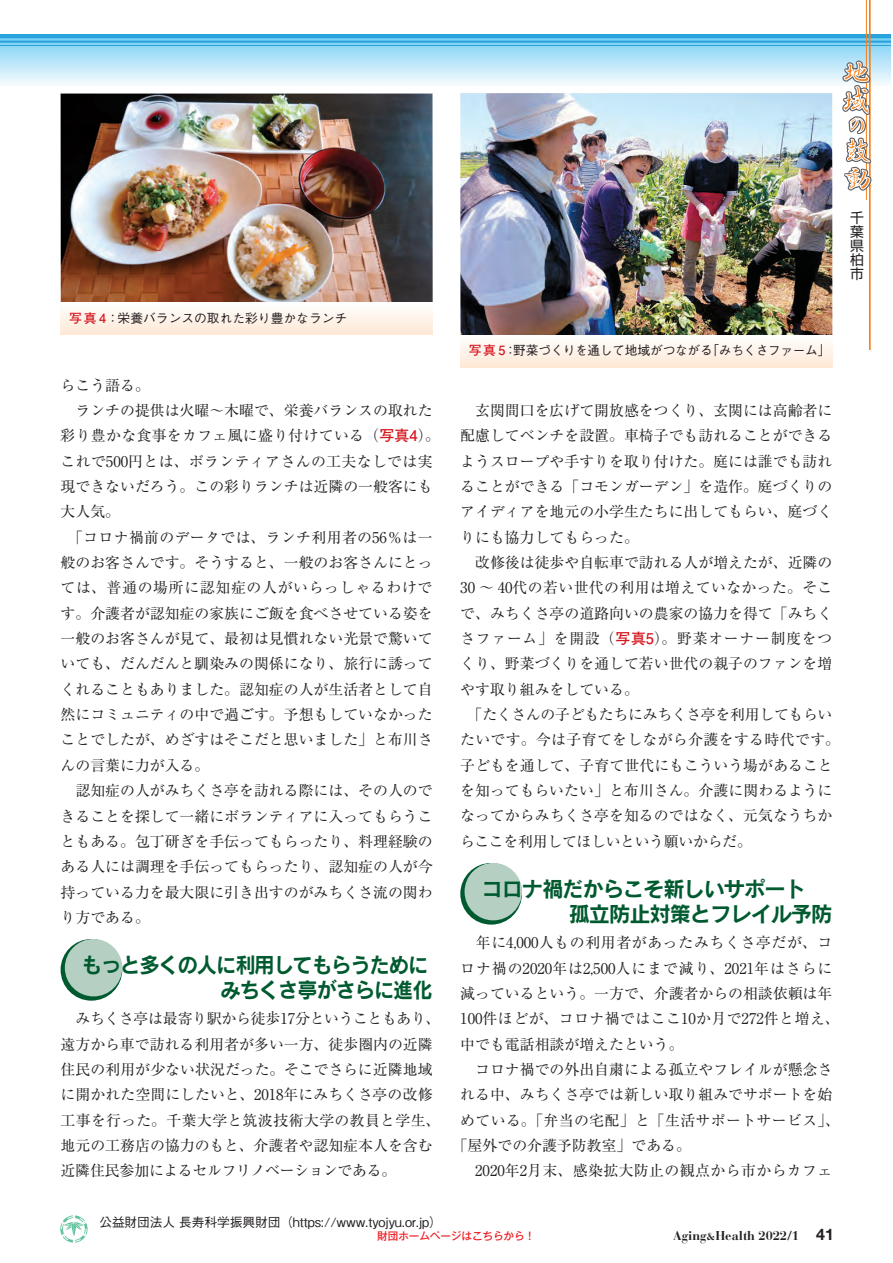
<style>
.page{position:relative;width:893px;height:1263px;background:#fff}
.page>*{position:absolute;margin:0;border:0;box-sizing:border-box;transform-origin:0 0}
.t1{font:21.3px/25.3px "Rodin Pro B";letter-spacing:-.05em;color:#005a30}
.t2{font:21.3px/25.3px "Rodin Pro B";letter-spacing:-.05em;color:#005a30;text-align:right;scale:.95 1}
.t3{font:14.85px/25.3px "Ryumin Pro";color:#231f20}
.t4{font:14.85px "Ryumin Pro";letter-spacing:.03em;color:#231f20}
.t5{font:14.85px "Ryumin Pro";letter-spacing:.045em;color:#231f20}
.t6{font:14.85px "Ryumin Pro";letter-spacing:.025em;color:#231f20}
.t7{font:13.8px/14.1px "Shin Go Pro";color:#231f20;text-align:justify}
.t8{font:500 12.75px "Gothic BBB Pro";letter-spacing:-.01em;color:#231f20}
.t9{font:700 12.75px "Bauer Bodoni";color:#231f20}
.t10{font:500 10.65px "Gothic MB101 Pro";letter-spacing:-.01em;color:#ee1d23}
.s1{font-family:"Futo Go B101 Pro";font-weight:700;color:#d7171f}
.s2{font-size:10.65px}
.s3{font-family:"Helvetica Neue";font-size:15.9px}
</style>
<div class="page">
<svg style="left:0;top:38px;width:891px;height:47px;background:#b8e5f9"></svg>
<hr style="left:0;top:34px;width:891px;height:4px;background:#2aa2db">
<hr style="left:0;top:41px;width:891px;height:2px;background:#2aa2db">
<hr style="left:0;top:45px;width:891px;height:1px;background:#2aa2db">
<hr style="left:866px;top:0;width:1px;height:200px;background:#f58220">
<hr style="left:869px;top:0;width:2px;height:350px;background:#f58220">
<svg style="left:820px;top:60px;width:53px;height:134px"></svg>
<div style="left:60px;top:1215px;width:28px;height:28px;border:3px solid #62c39c;border-radius:50%"></div>
<svg style="left:61px;top:1215px;width:26px;height:28px"></svg>
<svg style="left:460px;top:863px;width:62px;height:62px"></svg>
<div style="left:465px;top:863px;width:57px;height:57px;background:#b5d0c3;border-radius:50%"></div>
<svg style="left:61px;top:939px;width:61px;height:62px"></svg>
<div style="left:65px;top:939px;width:57px;height:57px;background:#b5d0c3;border-radius:50%"></div>
<img style="left:460px;top:93px;width:372px;height:242px">
<div style="left:460px;top:335px;width:372px;height:32px;background:linear-gradient(to bottom,#feffff,#fee9d7)"></div>
<img style="left:61px;top:94px;width:372px;height:208px">
<div style="left:61px;top:303px;width:372px;height:32px;background:linear-gradient(to bottom,#fefefe,#fee8d6)"></div>
<p class="t8" style="left:69px;top:308px;width:280px"><span class="s1">写真 4</span>：栄養バランスの取れた彩り豊かなランチ</p>
<p class="t3" style="left:61px;top:371px;width:381px">らこう語る。<br>　ランチの提供は火曜〜木曜で、栄養バランスの取れた彩り豊かな食事をカフェ風に盛り付けている（<span class="s1">写真4</span>）。これで500円とは、ボランティアさんの工夫なしでは実現できないだろう。この彩りランチは近隣の一般客にも大人気。<br>　「コロナ禍前のデータでは、ランチ利用者の56％は一般のお客さんです。そうすると、一般のお客さんにとっては、普通の場所に認知症の人がいらっしゃるわけです。介護者が認知症の家族にご飯を食べさせている姿を一般のお客さんが見て、最初は見慣れない光景で驚いていても、だんだんと馴染みの関係になり、旅行に誘ってくれることもありました。認知症の人が生活者として自然にコミュニティの中で過ごす。予想もしていなかったことでしたが、めざすはそこだと思いました」と布川さんの言葉に力が入る。<br>　認知症の人がみちくさ亭を訪れる際には、その人のできることを探して一緒にボランティアに入ってもらうこともある。包丁研ぎを手伝ってもらったり、料理経験のある人には調理を手伝ってもらったり、認知症の人が今持っている力を最大限に引き出すのがみちくさ流の関わり方である。</p>
<h1 class="t2" style="left:82px;top:951px;width:371px">もっと多くの人に利用してもらうためにみちくさ亭がさらに進化</h1>
<p class="t3" style="left:60px;top:1005px;width:381px">　みちくさ亭は最寄り駅から徒歩17分ということもあり、遠方から車で訪れる利用者が多い一方、徒歩圏内の近隣住民の利用が少ない状況だった。そこでさらに近隣地域に開かれた空間にしたいと、2018年にみちくさ亭の改修工事を行った。千葉大学と筑波技術大学の教員と学生、地元の工務店の協力のもと、介護者や認知症本人を含む近隣住民参加によるセルフリノベーションである。</p>
<p class="t8" style="left:469px;top:340px;width:363px"><span class="s1">写真 5</span>：野菜づくりを通して地域がつながる「みちくさファーム」</p>
<p class="t3" style="left:460px;top:397px;width:381px">　玄関間口を広げて開放感をつくり、玄関には高齢者に配慮してベンチを設置。車椅子でも訪れることができるようスロープや手すりを取り付けた。庭には誰でも訪れることができる「コモンガーデン」を造作。庭づくりのアイディアを地元の小学生たちに出してもらい、庭づくりにも協力してもらった。<br>　改修後は徒歩や自転車で訪れる人が増えたが、近隣の<br>30 〜 40代の若い世代の利用は増えていなかった。そこで、みちくさ亭の道路向いの農家の協力を得て「みちくさファーム」を開設（<span class="s1">写真5</span>）。野菜オーナー制度をつくり、野菜づくりを通して若い世代の親子のファンを増やす取り組みをしている。<br>　「たくさんの子どもたちにみちくさ亭を利用してもらいたいです。今は子育てをしながら介護をする時代です。子どもを通して、子育て世代にもこういう場があることを知ってもらいたい」と布川さん。介護に関わるようになってからみちくさ亭を知るのではなく、元気なうちからここを利用してほしいという願いからだ。</p>
<h1 class="t1" style="left:569px;top:875px;width:265px;text-indent:-87px">コロナ禍だからこそ新しいサポート孤立防止対策とフレイル予防</h1>
<p class="t5" style="left:460px;top:931px;width:374px">　年に4,000人もの利用者があったみちくさ亭だが、コ</p>
<p class="t4" style="left:460px;top:956px;width:374px">ロナ禍の2020年は2,500人にまで減り、2021年はさらに</p>
<p class="t3" style="left:460px;top:980px;width:374px">減っているという。一方で、介護者からの相談依頼は年</p>
<p class="t4" style="left:460px;top:1007px;width:381px">100件ほどが、コロナ禍ではここ10か月で272件と増え、</p>
<p class="t3" style="left:460px;top:1030px;width:225px">中でも電話相談が増えたという。</p>
<p class="t3" style="left:460px;top:1056px;width:374px">　コロナ禍での外出自粛による孤立やフレイルが懸念さ</p>
<p class="t3" style="left:460px;top:1081px;width:374px">れる中、みちくさ亭では新しい取り組みでサポートを始</p>
<p class="t6" style="left:460px;top:1108px;width:381px">めている。「弁当の宅配」と「生活サポートサービス」、</p>
<p class="t3" style="left:453px;top:1132px;width:240px">「屋外での介護予防教室」である。</p>
<p class="t4" style="left:460px;top:1159px;width:374px">　2020年2月末、感染拡大防止の観点から市からカフェ</p>
<p class="t8" style="left:99px;top:1212px;width:344px">公益財団法人 長寿科学振興財団（https://www.tyojyu.or.jp）</p>
<p class="t10" style="left:377px;top:1227px;width:159px">財団ホームページはこちらから！</p>
<p class="t9" style="left:673px;top:1228px;width:162px">Aging<span class="s2">&amp;</span>Health 2022/1 <span class="s3">41</span></p>
<p class="t7" style="left:850px;top:209px;width:15px">千葉県柏市</p>
</div>
